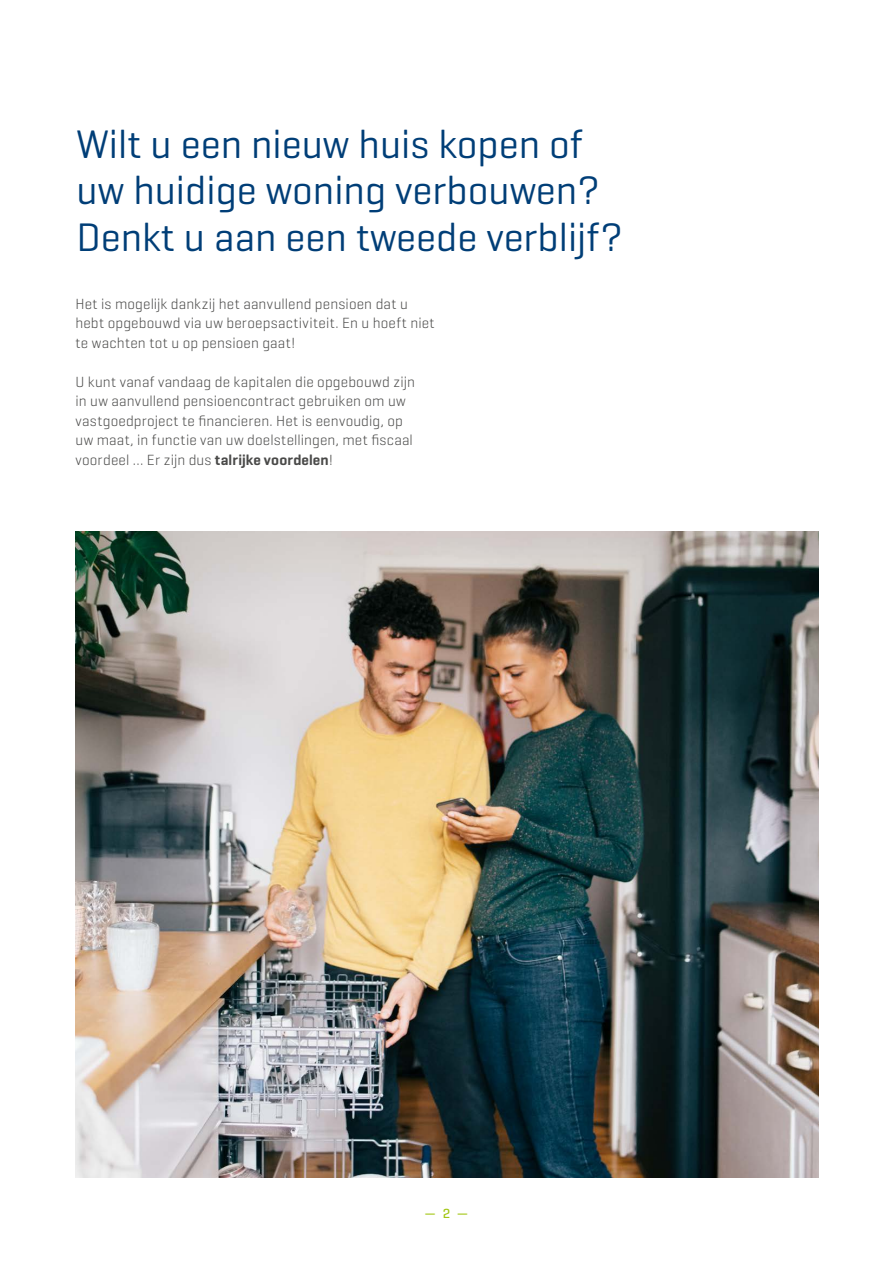
<style>
.page{position:relative;width:893px;height:1263px;background:#fff}
.page>*{position:absolute;margin:0;border:0;box-sizing:border-box;transform-origin:0 0}
.t1{font:40.5px/46.5px "Geogrotesque";color:#003e77}
.t2{font:300 15px/19.5px "Geogrotesque";letter-spacing:.01em;color:#494948}
.t3{font:500 13.5px "Geogrotesque";color:#a2c613}
.s1{font-weight:600}
</style>
<div class="page">
<img style="left:75px;top:531px;width:744px;height:647px">
<h1 class="t1" style="left:77px;top:120px;width:548px">Wilt u een nieuw huis kopen of uw huidige woning verbouwen?<br>Denkt u aan een tweede verblijf?</h1>
<p class="t2" style="left:75px;top:294px;width:361px">Het is mogelijk dankzij het aanvullend pensioen dat u hebt opgebouwd via uw beroepsactiviteit. En u hoeft niet te wachten tot u op pensioen gaat!</p>
<p class="t2" style="left:75px;top:372px;width:341px">U kunt vanaf vandaag de kapitalen die opgebouwd zijn in uw aanvullend pensioencontract gebruiken om uw vastgoedproject te financieren. Het is eenvoudig, op uw maat, in functie van uw doelstellingen, met fiscaal voordeel … Er zijn dus <span class="s1">talrijke voordelen</span>!</p>
<p class="t3" style="left:425px;top:1205px;width:45px">—2—</p>
</div>
